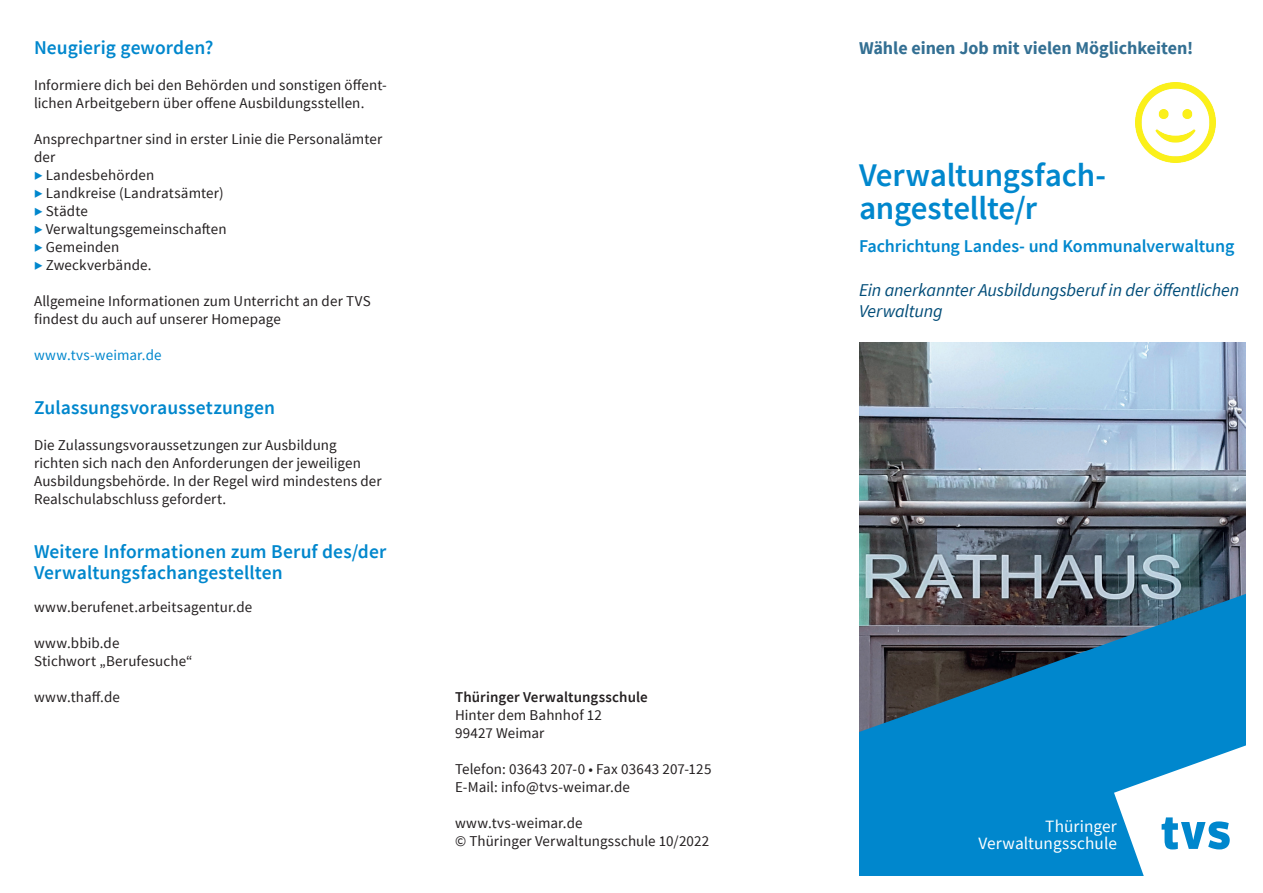
<style>
.page{position:relative;width:1263px;height:893px;background:#fff}
.page>*{position:absolute;margin:0;border:0;box-sizing:border-box;transform-origin:0 0}
.t1{font:600 33px/33px "Source Sans Pro";letter-spacing:-.01em;color:#0087cd}
.t2{font:600 19.5px/21px "Source Sans Pro";letter-spacing:.005em;color:#0087cd}
.t3{font:italic 18px/21.6px "Source Sans Pro";letter-spacing:-.01em;color:#004c78}
.t4{font:600 18px "Source Sans Pro";letter-spacing:-.005em;color:#0087cd}
.t5{font:700 18px "Source Sans Pro";color:#004c78}
.t6{font:17.25px/17.2px "Source Sans Pro";letter-spacing:.005em;color:#fff;text-align:right}
.t7{font:15px/18px "Source Sans Pro";letter-spacing:.01em;color:#231f20}
.t8{font:600 15px "Source Sans Pro";letter-spacing:.005em;color:#231f20}
.t9{font:15px "Source Sans Pro";letter-spacing:.01em;color:#0087cd}
.s1{color:#0087cd}
</style>
<div class="page">
<img style="left:859px;top:342px;width:387px;height:252px">
<img style="left:1136px;top:82px;width:80px;height:80px">
<svg style="left:859px;top:594px;width:387px;height:282px;background:#1775a8"></svg>
<svg style="left:1114px;top:739px;width:132px;height:137px"></svg>
<h2 class="t2" style="left:34px;top:38px;width:181px">Neugierig geworden?</h2>
<p class="t5" style="left:859px;top:36px;width:336px">Wähle einen Job mit vielen Möglichkeiten!</p>
<p class="t7" style="left:34px;top:76px;width:354px">Informiere dich bei den Behörden und sonstigen öffent&shy;lichen Arbeitgebern über offene Ausbildungsstellen.</p>
<p class="t7" style="left:34px;top:130px;width:350px">Ansprechpartner sind in erster Linie die Personalämter der<br><span class="s1">▶</span> Landesbehörden<br><span class="s1">▶</span> Landkreise (Landratsämter)<br><span class="s1">▶</span> Städte<br><span class="s1">▶</span> Verwaltungsgemeinschaften<br><span class="s1">▶</span> Gemeinden<br><span class="s1">▶</span> Zweckverbände.</p>
<p class="t7" style="left:34px;top:292px;width:338px">Allgemeine Informationen zum Unterricht an der TVS findest du auch auf unserer Homepage</p>
<p class="t9" style="left:34px;top:346px;width:129px">www.tvs-weimar.de</p>
<h1 class="t1" style="left:859px;top:160px;width:249px">Verwaltungsfach&shy;angestellte/r</h1>
<p class="t4" style="left:859px;top:235px;width:377px">Fachrichtung Landes- und Kommunalverwaltung</p>
<p class="t3" style="left:859px;top:279px;width:382px">Ein anerkannter Ausbildungsberuf in der öffentlichen<br>Verwaltung</p>
<h2 class="t2" style="left:34px;top:398px;width:242px">Zulassungsvoraussetzungen</h2>
<p class="t7" style="left:34px;top:436px;width:349px">Die Zulassungsvoraussetzungen zur Ausbildung richten sich nach den Anforderungen der jeweiligen Ausbildungsbehörde. In der Regel wird mindestens der Realschulabschluss gefordert.</p>
<h2 class="t2" style="left:34px;top:542px;width:354px">Weitere Informationen zum Beruf des/der<br>Verwaltungsfachangestellten</h2>
<p class="t7" style="left:34px;top:598px;width:220px">www.berufenet.arbeitsagentur.de</p>
<p class="t7" style="left:34px;top:634px;width:160px">www.bbib.de<br>Stichwort „Berufesuche“</p>
<p class="t7" style="left:34px;top:688px;width:87px">www.thaff.de</p>
<p class="t8" style="left:455px;top:688px;width:194px">Thüringer Verwaltungsschule</p>
<p class="t7" style="left:455px;top:706px;width:149px">Hinter dem Bahnhof 12<br>99427 Weimar</p>
<p class="t7" style="left:455px;top:760px;width:258px">Telefon: 03643 207-0 • Fax 03643 207-125<br>E-Mail: info@tvs-weimar.de</p>
<p class="t7" style="left:455px;top:814px;width:256px">www.tvs-weimar.de<br>© Thüringer Verwaltungsschule 10/2022</p>
<p class="t6" style="left:978px;top:818px;width:140px">Thüringer<br>Verwaltungsschule</p>
</div>
